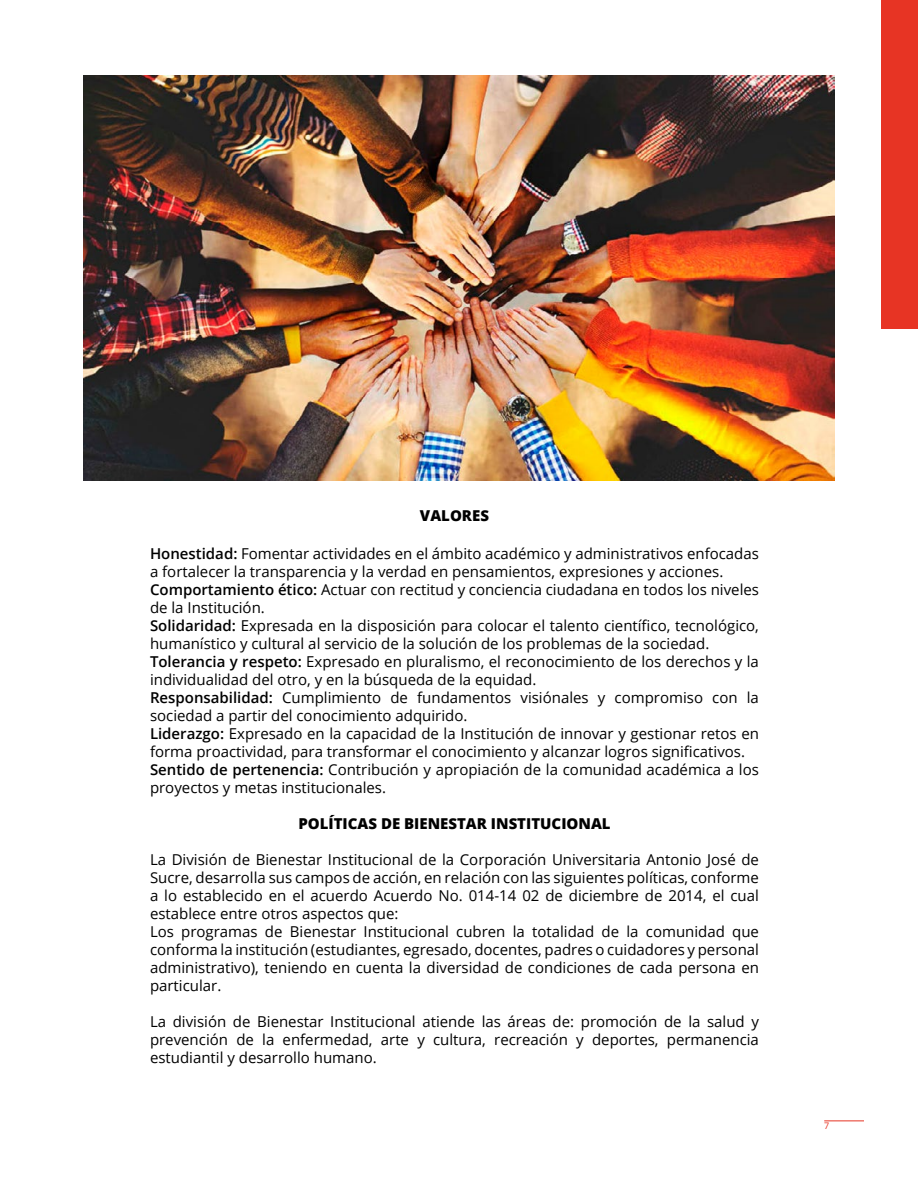
<style>
.page{position:relative;width:918px;height:1188px;background:#fff}
.page>*{position:absolute;margin:0;border:0;box-sizing:border-box;transform-origin:0 0}
.t1{font:15px/18px "Open Sans";color:#000}
.t2{font:800 15px "Open Sans";color:#000}
.t3{font:9px "Open Sans";color:#e73424}
.s1{font-weight:600}
</style>
<div class="page">
<hr style="left:824px;top:1120px;width:40px;height:1px;background:#e73424">
<div style="left:881px;top:0;width:37px;height:328px;background:#e73424"></div>
<img style="left:84px;top:75px;width:750px;height:405px">
<p class="t2" style="left:420px;top:505px;width:71px">VALORES</p>
<p class="t1" style="left:150px;top:544px;width:611px"><span class="s1">Honestidad:</span> Fomentar actividades en el ámbito académico y administrativos enfocadas a fortalecer la transparencia y la verdad en pensamientos, expresiones y acciones.<br><span class="s1">Comportamiento ético:</span> Actuar con rectitud y conciencia ciudadana en todos los niveles de la Institución.<br><span class="s1">Solidaridad:</span> Expresada en la disposición para colocar el talento científico, tecnológico, humanístico y cultural al servicio de la solución de los problemas de la sociedad.<br><span class="s1">Tolerancia y respeto:</span> Expresado en pluralismo, el reconocimiento de los derechos y la individualidad del otro, y en la búsqueda de la equidad.<br><span class="s1">Responsabilidad:</span> Cumplimiento de fundamentos visiónales y compromiso con la sociedad a partir del conocimiento adquirido.<br><span class="s1">Liderazgo:</span> Expresado en la capacidad de la Institución de innovar y gestionar retos en forma proactividad, para transformar el conocimiento y alcanzar logros significativos.<br><span class="s1">Sentido de pertenencia:</span> Contribución y apropiación de la comunidad académica a los proyectos y metas institucionales.</p>
<p class="t2" style="left:298px;top:812px;width:314px">POLÍTICAS DE BIENESTAR INSTITUCIONAL</p>
<p class="t1" style="left:150px;top:850px;width:611px">La División de Bienestar Institucional de la Corporación Universitaria Antonio José de Sucre, desarrolla sus campos de acción, en relación con las siguientes políticas, conforme a lo establecido en el acuerdo Acuerdo No. 014-14 02 de diciembre de 2014, el cual establece entre otros aspectos que:<br>Los programas de Bienestar Institucional cubren la totalidad de la comunidad que conforma la institución (estudiantes, egresado, docentes, padres o cuidadores y personal administrativo), teniendo en cuenta la diversidad de condiciones de cada persona en particular.</p>
<p class="t1" style="left:150px;top:1012px;width:611px;text-align:justify">La división de Bienestar Institucional atiende las áreas de: promoción de la salud y prevención de la enfermedad, arte y cultura, recreación y deportes, permanencia estudiantil y desarrollo humano.</p>
<p class="t3" style="left:824px;top:1120px;width:7px">7</p>
</div>
